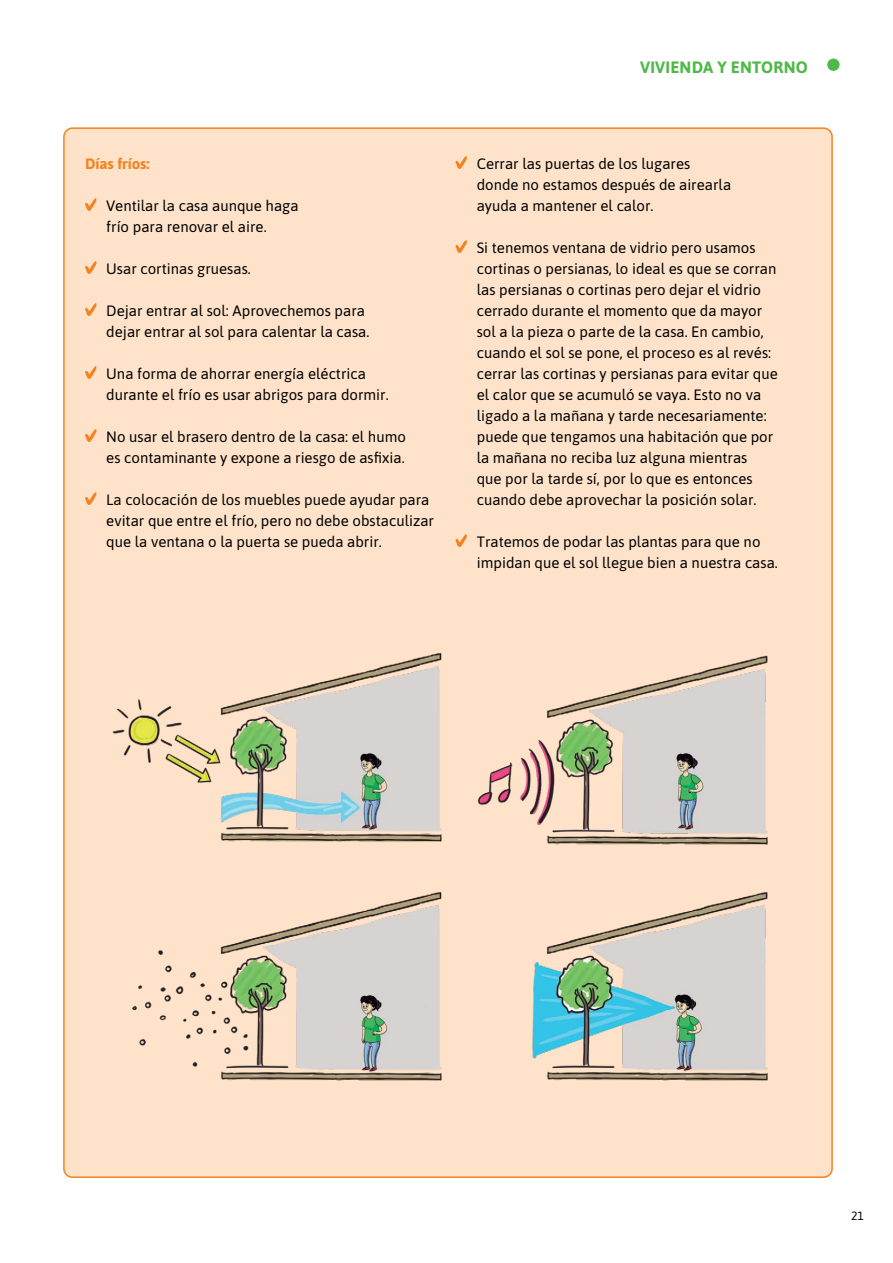
<style>
.page{position:relative;width:893px;height:1263px;background:#fff}
.page>*{position:absolute;margin:0;border:0;box-sizing:border-box;transform-origin:0 0}
.t1{font:700 16.5px "Asap";letter-spacing:.01em;color:#4fb848}
.t2{font:15px/21px "Asap";color:#000}
.t3{font:700 15px "Asap";color:#f58220}
.t4{font:12px "Asap";color:#000}
</style>
<div class="page">
<div style="left:827px;top:59px;width:13px;height:12px;background:#4fb848;border-radius:50%"></div>
<div style="left:64px;top:128px;width:768px;height:1049px;background:#fee2c9;border-radius:9px"></div>
<svg style="left:85px;top:198px;width:12px;height:13px"></svg>
<svg style="left:85px;top:261px;width:12px;height:13px"></svg>
<svg style="left:85px;top:303px;width:12px;height:13px"></svg>
<svg style="left:85px;top:366px;width:12px;height:13px"></svg>
<svg style="left:85px;top:429px;width:12px;height:13px"></svg>
<svg style="left:85px;top:492px;width:12px;height:13px"></svg>
<svg style="left:455px;top:156px;width:12px;height:13px"></svg>
<svg style="left:455px;top:240px;width:12px;height:13px"></svg>
<svg style="left:455px;top:534px;width:12px;height:13px"></svg>
<img style="left:112px;top:653px;width:656px;height:428px">
<p class="t3" style="left:85px;top:153px;width:66px">Días fríos:</p>
<p class="t2" style="left:106px;top:194px;width:194px">Ventilar la casa aunque haga frío para renovar el aire.</p>
<p class="t2" style="left:106px;top:257px;width:146px">Usar cortinas gruesas.</p>
<p class="t2" style="left:106px;top:299px;width:265px">Dejar entrar al sol: Aprovechemos para dejar entrar al sol para calentar la casa.</p>
<p class="t2" style="left:106px;top:362px;width:284px">Una forma de ahorrar energía eléctrica durante el frío es usar abrigos para dormir.</p>
<p class="t2" style="left:106px;top:425px;width:301px">No usar el brasero dentro de la casa: el humo es contaminante y expone a riesgo de asfixia.</p>
<p class="t2" style="left:106px;top:488px;width:329px">La colocación de los muebles puede ayudar para evitar que entre el frío, pero no debe obstaculizar que la ventana o la puerta se pueda abrir.</p>
<p class="t1" style="left:640px;top:55px;width:169px">VIVIENDA Y ENTORNO</p>
<p class="t2" style="left:477px;top:152px;width:256px">Cerrar las puertas de los lugares donde no estamos después de airearla ayuda a mantener el calor.</p>
<p class="t2" style="left:477px;top:236px;width:303px">Si tenemos ventana de vidrio pero usamos cortinas o persianas, lo ideal es que se corran las persianas o cortinas pero dejar el vidrio cerrado durante el momento que da mayor sol a la pieza o parte de la casa. En cambio, cuando el sol se pone, el proceso es al revés: cerrar las cortinas y persianas para evitar que el calor que se acumuló se vaya. Esto no va ligado a la mañana y tarde necesariamente: puede que tengamos una habitación que por la mañana no reciba luz alguna mientras<br>que por la tarde sí, por lo que es entonces cuando debe aprovechar la posición solar.</p>
<p class="t2" style="left:477px;top:530px;width:303px">Tratemos de podar las plantas para que no impidan que el sol llegue bien a nuestra casa.</p>
<p class="t4" style="left:851px;top:1208px;width:14px">21</p>
</div>
